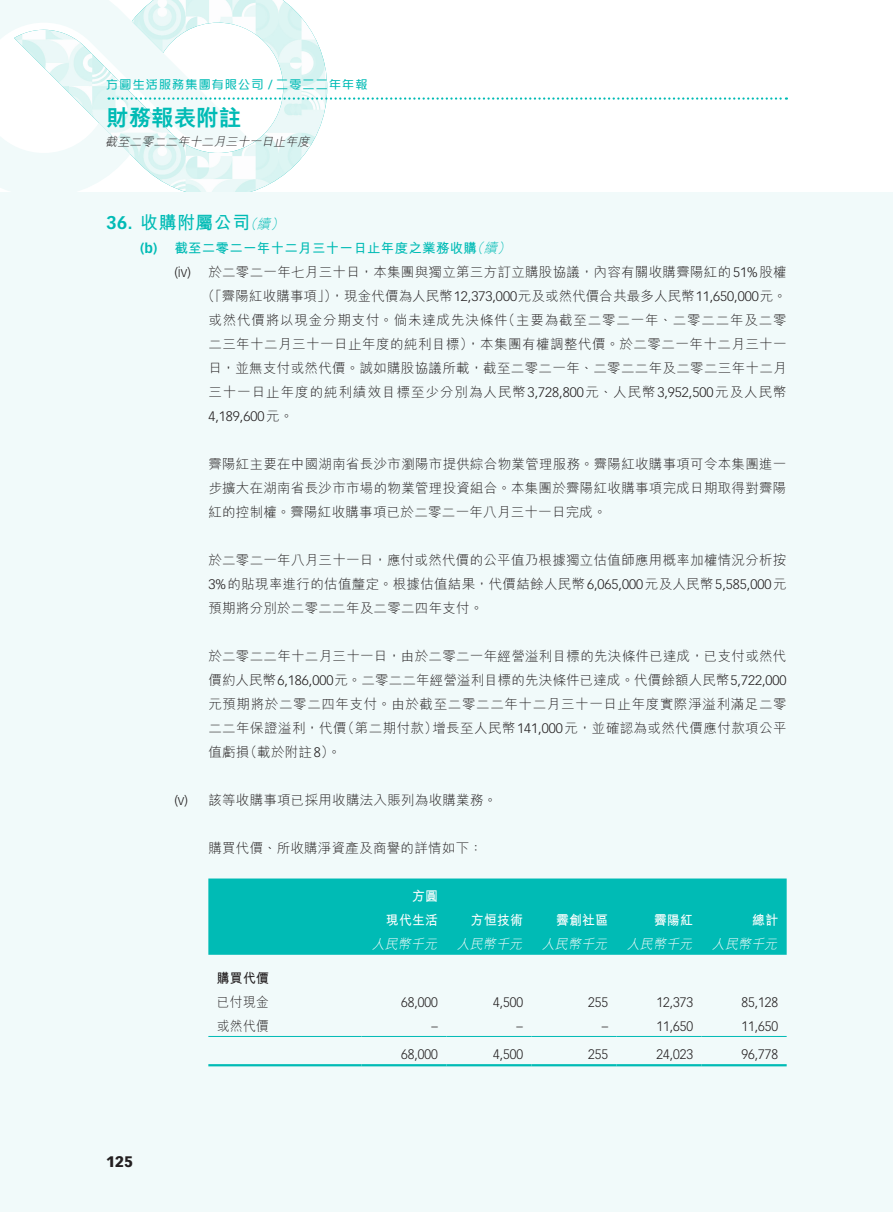
<style>
.page{position:relative;width:893px;height:1212px;background:#fff}
.page>*{position:absolute;margin:0;border:0;box-sizing:border-box;transform-origin:0 0}
.t1{font:800 22.5px "M Hei HK";color:#00bbb5}
.t2{font:700 18px "M Hei HK";letter-spacing:.02em;color:#00bbb5}
.t3{font:900 15px "Vectora LT Std";color:#231f20}
.t4{font:300 13.5px/24px "M Hei HK";letter-spacing:.02em;color:#231f20}
.t5{font:300 13.5px "Vectora LT Std";color:#231f20;scale:.95 1}
.t6{font:italic 300 13.5px "M Hei HK";color:#fff;scale:.95 1}
.t7{font:700 13.5px "M Hei HK";letter-spacing:.02em;color:#00bbb5}
.t8{font:300 13.5px "M Hei HK";letter-spacing:.06em;color:#231f20}
.t9{font:700 13.5px "M Hei HK";letter-spacing:.02em;color:#fff;scale:.95 1}
.t10{font:300 13.5px "Vectora LT Std";color:#231f20}
.t11{font:300 13.5px "M Hei HK";letter-spacing:.02em;color:#231f20;scale:.95 1}
.t12{font:italic 300 13.5px "M Hei HK";color:#00bbb5}
.t13{font:700 13.5px "M Hei HK";color:#231f20;scale:.95 1}
.t14{font:700 13.5px "Vectora LT Std";color:#00bbb5}
.t15{font:500 12px "MJ Ngai HK";letter-spacing:.1em;color:#00bbb5}
.t16{font:italic 300 12px "M Hei HK";color:#231f20}
.s1{font-family:"Century Gothic";font-weight:700;font-size:11.25px}
.s2{font-family:"Vectora LT Std"}
.s3{font-family:"M Hei HK"}
</style>
<div class="page">
<img style="left:248px;top:0;width:79px;height:192px">
<svg style="left:0;top:0;width:248px;height:192px;fill:#f1fafa"></svg>
<div style="left:0;top:192px;width:893px;height:1020px;background:#f1fafa"></div>
<svg style="left:109px;top:97px;width:678px;height:3px"></svg>
<div style="left:208px;top:878px;width:579px;height:77px;background:#00bbb5"></div>
<hr style="left:208px;top:1036px;width:153px;height:1px;background:#00bbb5">
<hr style="left:361px;top:1036px;width:85px;height:1px;background:#00bbb5">
<hr style="left:446px;top:1036px;width:85px;height:1px;background:#00bbb5">
<hr style="left:531px;top:1036px;width:86px;height:1px;background:#00bbb5">
<hr style="left:617px;top:1036px;width:85px;height:1px;background:#00bbb5">
<hr style="left:702px;top:1036px;width:85px;height:1px;background:#00bbb5">
<hr style="left:208px;top:1064px;width:153px;height:2px;background:#00bbb5">
<hr style="left:361px;top:1064px;width:85px;height:2px;background:#00bbb5">
<hr style="left:446px;top:1064px;width:85px;height:2px;background:#00bbb5">
<hr style="left:531px;top:1064px;width:86px;height:2px;background:#00bbb5">
<hr style="left:617px;top:1064px;width:85px;height:2px;background:#00bbb5">
<hr style="left:702px;top:1064px;width:85px;height:2px;background:#00bbb5">
<p class="t15" style="left:106px;top:78px;width:263px">方圓生活服務集團有限公司 <span class="s1">/</span> 二零二二年年報</p>
<h1 class="t1" style="left:106px;top:107px;width:136px">財務報表附註</h1>
<p class="t16" style="left:105px;top:135px;width:208px">截至二零二二年十二月三十一日止年度</p>
<h2 class="t2" style="left:106px;top:209px;width:145px"><span class="s2">36.</span> 收購附屬公司</h2>
<p class="t12" style="left:257px;top:217px;width:18px">續</p>
<p class="t12" style="left:243px;top:217px;width:18px">（</p>
<p class="t12" style="left:270px;top:217px;width:18px">(</p>
<p class="t14" style="left:140px;top:240px;width:19px">b( )</p>
<p class="t12" style="left:484px;top:241px;width:18px">續</p>
<p class="t12" style="left:470px;top:241px;width:18px">（</p>
<p class="t12" style="left:497px;top:241px;width:18px">(</p>
<p class="t7" style="left:174px;top:238px;width:304px">截至二零二一年十二月三十一日止年度之業務收購</p>
<p class="t10" style="left:174px;top:264px;width:18px">i v( )</p>
<p class="t10" style="left:174px;top:792px;width:15px">v( )</p>
<p class="t4" style="left:208px;top:260px;width:580px">於二零二一年七月三十日，本集團與獨立第三方訂立購股協議，內容有關收購霽陽紅的<span class="s2">51%</span>股權</p>
<p class="t4" style="left:202px;top:284px;width:137px">（「霽陽紅收購事項」）</p>
<p class="t4" style="left:331px;top:284px;width:457px">，現金代價為人民幣<span class="s2">12,373,000</span>元及或然代價合共最多人民幣<span class="s2">11,650,000</span>元。</p>
<p class="t4" style="left:208px;top:308px;width:580px">或然代價將以現金分期支付。倘未達成先決條件<br>二三年十二月三十一日止年度的純利目標，）本集團有權調整代價。於二零二一年十二月三十一日，並無支付或然代價。誠如購股協議所載，截至二零二一年、二零二二年及二零二三年十二月三十一日止年度的純利績效目標至少分別為人民幣<span class="s2">3,728,800</span>元、人民幣<span class="s2">3,952,500</span>元及人民幣</p>
<p class="t10" style="left:208px;top:408px;width:86px">4,189,600<span class="s3">元。</span></p>
<p class="t4" style="left:208px;top:452px;width:580px;text-align:justify">霽陽紅主要在中國湖南省長沙市瀏陽市提供綜合物業管理服務。霽陽紅收購事項可令本集團進一步擴大在湖南省長沙市市場的物業管理投資組合。本集團於霽陽紅收購事項完成日期取得對霽陽紅的控制權。霽陽紅收購事項已於二零二一年八月三十一日完成。</p>
<p class="t4" style="left:208px;top:548px;width:580px;text-align:justify">於二零二一年八月三十一日，應付或然代價的公平值乃根據獨立估值師應用概率加權情況分析按<span class="s2">3%</span>的貼現率進行的估值釐定。根據估值結果，代價結餘人民幣<span class="s2">6,065,000</span>元及人民幣<span class="s2">5,585,000</span>元預期將分別於二零二二年及二零二四年支付。</p>
<p class="t4" style="left:208px;top:644px;width:580px;text-align:right">於二零二二年十二月三十一日，由於二零二一年經營溢利目標的先決條件已達成，已支付或然代價約人民幣<span class="s2">6,186,000</span>元。二零二二年經營溢利目標的先決條件已達成。代價餘額人民幣<span class="s2">5,722,000</span>元預期將於二零二四年支付。由於截至二零二二年十二月三十一日止年度實際淨溢利滿足二零增長至人民幣<span class="s2">141,000</span>元，並確認為或然代價應付款項公平</p>
<p class="t8" style="left:502px;top:313px;width:286px">（主要為截至二零二一年、二零二二年及二零</p>
<p class="t4" style="left:341px;top:716px;width:98px">（第二期付款）</p>
<p class="t4" style="left:244px;top:716px;width:105px;text-indent:-35px">二二年保證溢利，代價（載於附註 。(<span class="s2">8</span></p>
<p class="t4" style="left:208px;top:740px;width:43px">值虧損</p>
<p class="t4" style="left:208px;top:788px;width:290px">該等收購事項已採用收購法入賬列為收購業務。</p>
<p class="t4" style="left:208px;top:836px;width:276px">購買代價、所收購淨資產及商譽的詳情如下：</p>
<p class="t9" style="left:412px;top:886px;width:29px">方圓</p>
<p class="t9" style="left:386px;top:910px;width:56px">現代生活</p>
<p class="t9" style="left:471px;top:910px;width:56px">方恒技術</p>
<p class="t9" style="left:556px;top:910px;width:56px">霽創社區</p>
<p class="t9" style="left:654px;top:910px;width:43px">霽陽紅</p>
<p class="t9" style="left:752px;top:910px;width:29px">總計</p>
<p class="t6" style="left:372px;top:937px;width:73px">人民幣千元</p>
<p class="t6" style="left:457px;top:937px;width:73px">人民幣千元</p>
<p class="t6" style="left:542px;top:937px;width:73px">人民幣千元</p>
<p class="t6" style="left:627px;top:937px;width:73px">人民幣千元</p>
<p class="t6" style="left:712px;top:937px;width:73px">人民幣千元</p>
<p class="t13" style="left:217px;top:968px;width:56px">購買代價</p>
<p class="t11" style="left:217px;top:995px;width:56px">已付現金</p>
<p class="t5" style="left:401px;top:994px;width:40px">68,000</p>
<p class="t5" style="left:493px;top:994px;width:33px">4,500</p>
<p class="t5" style="left:588px;top:994px;width:23px">255</p>
<p class="t5" style="left:656px;top:994px;width:40px">12,373</p>
<p class="t5" style="left:741px;top:994px;width:40px">85,128</p>
<p class="t11" style="left:217px;top:1019px;width:56px">或然代價</p>
<p class="t5" style="left:432px;top:1018px;width:8px">–</p>
<p class="t5" style="left:517px;top:1018px;width:8px">–</p>
<p class="t5" style="left:602px;top:1018px;width:8px">–</p>
<p class="t5" style="left:656px;top:1018px;width:40px">11,650</p>
<p class="t5" style="left:741px;top:1018px;width:40px">11,650</p>
<p class="t5" style="left:401px;top:1046px;width:40px">68,000</p>
<p class="t5" style="left:493px;top:1046px;width:33px">4,500</p>
<p class="t5" style="left:588px;top:1046px;width:23px">255</p>
<p class="t5" style="left:656px;top:1046px;width:40px">24,023</p>
<p class="t5" style="left:741px;top:1046px;width:40px">96,778</p>
<p class="t3" style="left:106px;top:1152px;width:28px">125</p>
</div>
